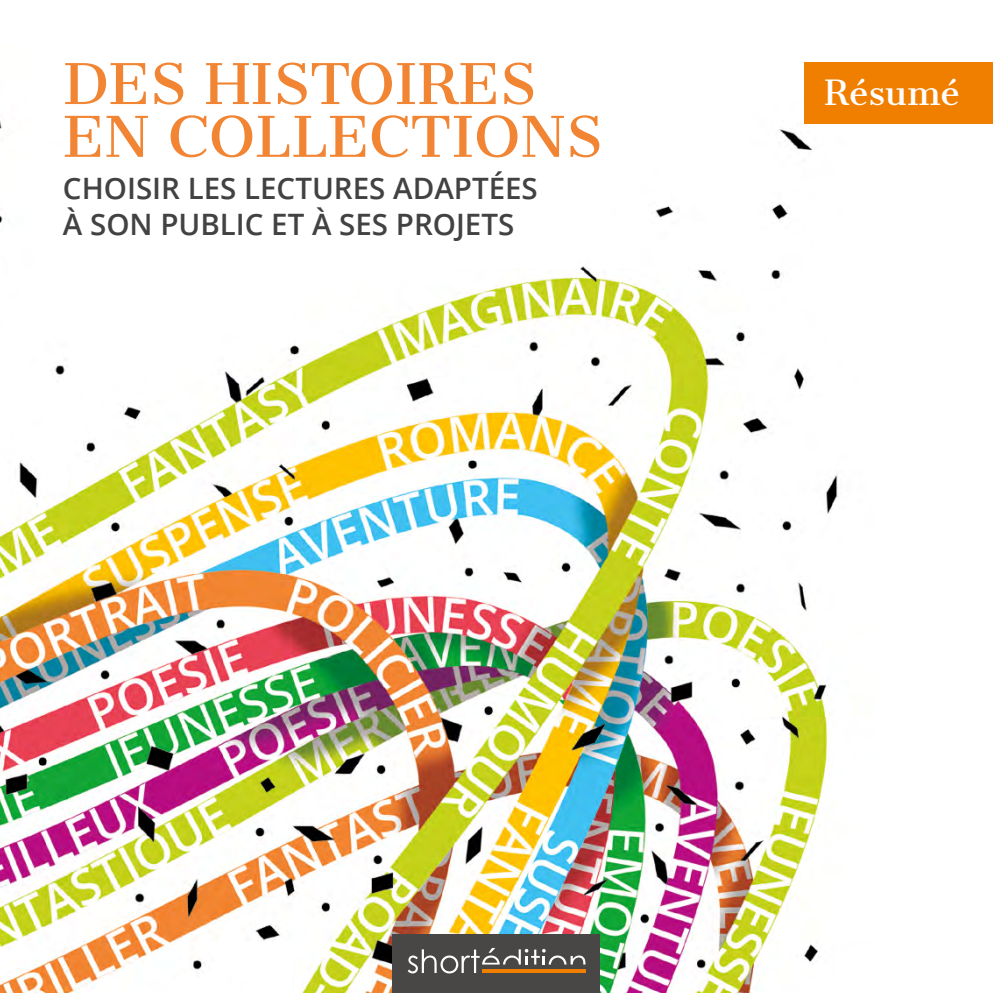
<style>
.page{position:relative;width:993px;height:993px;background:#fff}
.page>*{position:absolute;margin:0;border:0;box-sizing:border-box;transform-origin:0 0}
.t1{font:54.77px/52.7px "Cantata One";color:#f18533}
.t2{font:33.25px "Cantata One";color:#fff}
.t3{font:600 29.4px/35.4px "Open Sans";color:#424242}
</style>
<div class="page">
<img style="left:0;top:121px;width:839px;height:871px">
<div style="left:392px;top:934px;width:208px;height:58px;background:#484746"></div>
<svg style="left:407px;top:948px;width:178px;height:25px"></svg>
<svg style="left:482px;top:968px;width:103px;height:4px"></svg>
<div style="left:804px;top:62px;width:188px;height:62px;background:#f07f00"></div>
<h1 class="t1" style="left:63px;top:58px;width:540px">DES HISTOIRES<br>EN COLLECTIONS</h1>
<p class="t3" style="left:63px;top:170px;width:476px">CHOISIR LES LECTURES ADAPTÉES<br>À SON PUBLIC ET À SES PROJETS</p>
<p class="t2" style="left:823px;top:71px;width:137px">Résumé</p>
</div>
